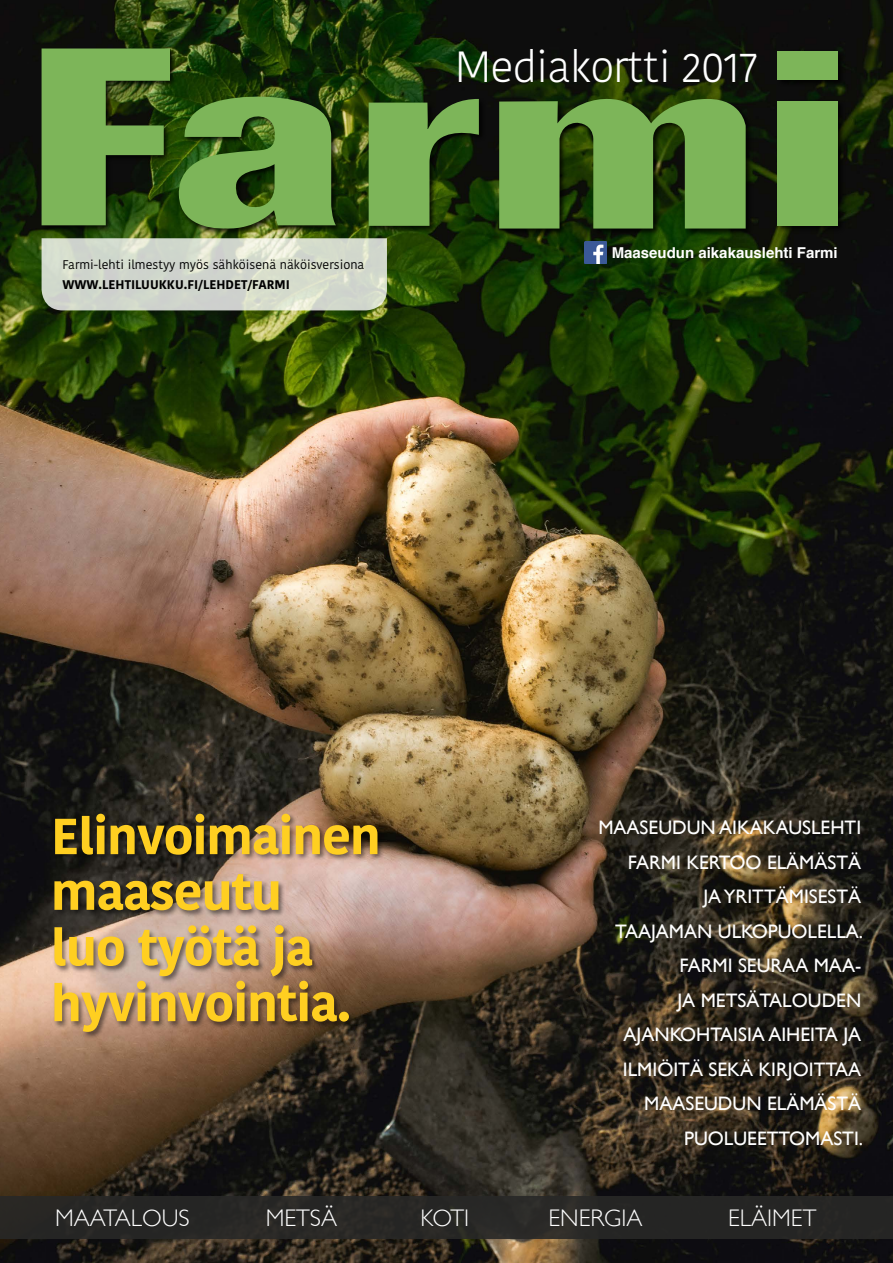
<style>
.page{position:relative;width:893px;height:1263px;background:#fff}
.page>*{position:absolute;margin:0;border:0;box-sizing:border-box;transform-origin:0 0}
.t1{font:700 50.4px/55.7px "Kohinoor Devanagari";letter-spacing:-.02em;color:#ffcf21}
.t2{font:300 43.5px "Kohinoor Devanagari";letter-spacing:-.02em;color:#fff}
.t3{font:300 24px "Gill Sans";color:#fff}
.t4{font:19.5px/34.5px "Gill Sans";color:#fff;text-align:right}
.t5{font:700 15px "Helvetica";color:#fff}
.t6{font:12.6px "Kohinoor Devanagari";color:#000}
.t7{font:700 12.6px "Kohinoor Devanagari";color:#000}
</style>
<div class="page">
<img style="left:0;top:0;width:893px;height:1263px">
<div style="left:53px;top:812px;width:332px;height:227px;background:#000;opacity:.5"></div>
<div style="left:40px;top:47px;width:805px;height:189px;background:#000;opacity:.8"></div>
<svg style="left:42px;top:49px;width:128px;height:176px"></svg>
<svg style="left:178px;top:92px;width:158px;height:140px"></svg>
<svg style="left:369px;top:98px;width:110px;height:128px"></svg>
<svg style="left:499px;top:97px;width:247px;height:132px"></svg>
<div style="left:777px;top:101px;width:61px;height:124px;background:#7db559"></div>
<div style="left:777px;top:52px;width:61px;height:28px;background:#7db559"></div>
<div style="left:0;top:1196px;width:893px;height:42px;background:#282827"></div>
<svg style="left:42px;top:238px;width:345px;height:72px"></svg>
<img style="left:584px;top:242px;width:22px;height:22px">
<p class="t6" style="left:62px;top:257px;width:303px">Farmi-lehti ilmestyy myös sähköisenä näköisversiona</p>
<p class="t7" style="left:62px;top:277px;width:229px">WWW.LEHTILUUKKU.FI/LEHDET/FARMI</p>
<h2 class="t2" style="left:455px;top:41px;width:305px">Mediakortti 2017</h2>
<p class="t5" style="left:612px;top:241px;width:227px">Maaseudun aikakauslehti Farmi</p>
<h1 class="t1" style="left:51px;top:809px;width:331px">Elinvoimainen maaseutu<br>luo työtä ja hyvinvointia.</h1>
<p class="t4" style="left:598px;top:810px;width:266px">MAASEUDUN AIKAKAUSLEHTI<br>FARMI KERTOO ELÄMÄSTÄ<br>JA YRITTÄMISESTÄ<br>TAAJAMAN ULKOPUOLELLA.<br>FARMI SEURAA MAA-<br>JA METSÄTALOUDEN<br>AJANKOHTAISIA AIHEITA JA<br>ILMIÖITÄ SEKÄ KIRJOITTAA<br>MAASEUDUN ELÄMÄSTÄ<br>PUOLUEETTOMASTI.</p>
<p class="t3" style="left:55px;top:1199px;width:136px">MAATALOUS</p>
<p class="t3" style="left:266px;top:1199px;width:73px">METSÄ</p>
<p class="t3" style="left:421px;top:1199px;width:50px">KOTI</p>
<p class="t3" style="left:548px;top:1199px;width:96px">ENERGIA</p>
<p class="t3" style="left:728px;top:1199px;width:90px">ELÄIMET</p>
</div>
